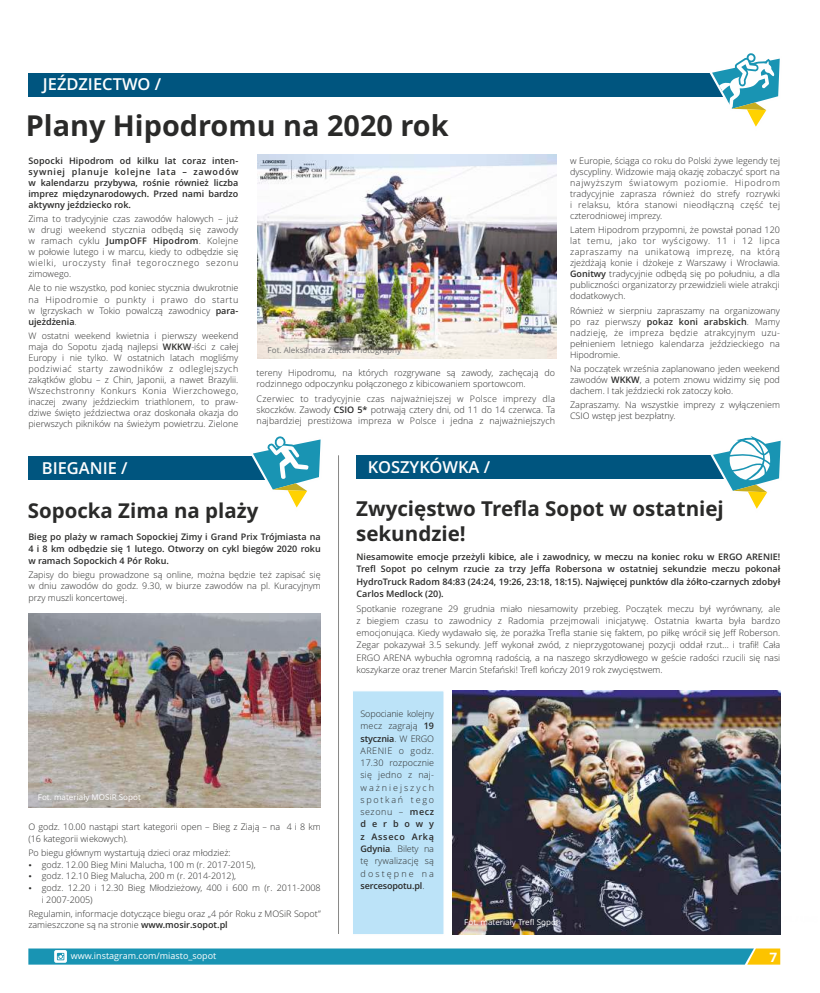
<style>
.page{position:relative;width:820px;height:993px;background:#fff}
.page>*{position:absolute;margin:0;border:0;box-sizing:border-box;transform-origin:0 0}
.t1{font:700 28.8px "Open Sans";color:#2a2a29}
.t2{font:700 20.6px/24.4px "Open Sans";color:#2a2a29}
.t3{font:700 20.4px "Open Sans";color:#2a2a29}
.t4{font:600 16.5px "Open Sans";color:#fefefe}
.t5{font:700 13px "Open Sans";color:#fefefe;scale:1.04 1}
.t6{font:300 9px/11px "Open Sans";color:#2a2a29;text-align:justify}
.t7{font:600 9px/11px "Open Sans";color:#2a2a29;text-align:justify}
.t8{font:9px "Open Sans";color:#fefefe}
.t9{font:8px "Open Sans";color:#fefefe}
.t10{font:8px "Open Sans";color:#717171}
.s1{font-weight:600}
</style>
<div class="page">
<div style="left:353px;top:691px;width:91px;height:243px;background:#bce3f8"></div>
<svg style="left:28px;top:948px;width:752px;height:16px;background:#2b9aaf"></svg>
<div style="left:356px;top:455px;width:411px;height:24px;background:#00557f"></div>
<svg style="left:710px;top:436px;width:71px;height:73px"></svg>
<div style="left:28px;top:73px;width:743px;height:23px;background:#00557f"></div>
<svg style="left:708px;top:53px;width:72px;height:74px"></svg>
<img style="left:257px;top:154px;width:299px;height:204px">
<img style="left:453px;top:690px;width:327px;height:244px">
<hr style="left:338px;top:455px;width:1px;height:478px;background:#888887">
<div style="left:28px;top:456px;width:282px;height:24px;background:#00557f"></div>
<svg style="left:251px;top:436px;width:70px;height:72px"></svg>
<img style="left:28px;top:613px;width:292px;height:193px">
<h3 class="t4" style="left:43px;top:77px;width:120px">JEŹDZIECTWO /</h3>
<h1 class="t1" style="left:26px;top:114px;width:424px">Plany Hipodromu na 2020 rok</h1>
<p class="t7" style="left:28px;top:156px;width:211px">Sopocki Hipodrom od kilku lat coraz inten&shy;sywniej planuje kolejne lata – zawodów w kalendarzu przybywa, rośnie również liczba imprez międzynarodowych. Przed nami bardzo aktywny jeździecko rok.</p>
<p class="t6" style="left:28px;top:214px;width:211px">Zima to tradycyjnie czas zawodów halowych – już w drugi weekend stycznia odbędą się zawody w ramach cyklu <span class="s1">JumpOFF Hipodrom</span>. Kolejne w połowie lutego i w marcu, kiedy to odbędzie się wielki, uroczysty finał tegorocznego sezonu zimowego.</p>
<p class="t6" style="left:28px;top:283px;width:211px">Ale to nie wszystko, pod koniec stycznia dwukrotnie na Hipodromie o punkty i prawo do startu w Igrzyskach w Tokio powalczą zawodnicy <span class="s1">para&shy;ujeżdżenia</span>.</p>
<p class="t6" style="left:28px;top:331px;width:211px">W ostatni weekend kwietnia i pierwszy weekend maja do Sopotu zjadą najlepsi <span class="s1">WKKW</span>-iści z całej Europy i nie tylko. W ostatnich latach mogliśmy podziwiać starty zawodników z odleglejszych zakątków globu – z Chin, Japonii, a nawet Brazylii.<br>Wszechstronny Konkurs Konia Wierzchowego, inaczej zwany jeździeckim triathlonem, to praw&shy;dziwe święto jeździectwa oraz doskonała okazja do pierwszych pikników na świeżym powietrzu. Zielone</p>
<p class="t10" style="left:267px;top:346px;width:135px">Fot. Aleksandra Ziętak Photography</p>
<p class="t6" style="left:256px;top:368px;width:300px">tereny Hipodromu, na których rozgrywane są zawody, zachęcają do rodzinnego odpoczynku połączonego z kibicowaniem sportowcom.</p>
<p class="t6" style="left:256px;top:393px;width:300px">Czerwiec to tradycyjnie czas najważniejszej w Polsce imprezy dla skoczków. Zawody <span class="s1">CSIO 5*</span> potrwają cztery dni, od 11 do 14 czerwca. Ta najbardziej prestiżowa impreza w Polsce i jedna z najważniejszych</p>
<p class="t6" style="left:570px;top:156px;width:211px">w Europie, ściąga co roku do Polski żywe legendy tej dyscypliny. Widzowie mają okazję zobaczyć sport na najwyższym światowym poziomie. Hipodrom tradycyjnie zaprasza również do strefy rozrywki i relaksu, która stanowi nieodłączną część tej czterodniowej imprezy.</p>
<p class="t6" style="left:570px;top:225px;width:211px">Latem Hipodrom przypomni, że powstał ponad 120 lat temu, jako tor wyścigowy. 11 i 12 lipca zapraszamy na unikatową imprezę, na którą zjeżdżają konie i dżokeje z Warszawy i Wrocławia.<br><span class="s1">Gonitwy</span> tradycyjnie odbędą się po południu, a dla publiczności organizatorzy przewidzieli wiele atrakcji dodatkowych.</p>
<p class="t6" style="left:570px;top:305px;width:211px">Również w sierpniu zapraszamy na organizowany po raz pierwszy <span class="s1">pokaz koni arabskich</span>. Mamy nadzieję, że impreza będzie atrakcyjnym uzu&shy;pełnieniem letniego kalendarza jeździeckiego na Hipodromie.</p>
<p class="t6" style="left:570px;top:364px;width:211px">Na początek września zaplanowano jeden weekend zawodów <span class="s1">WKKW</span>, a potem znowu widzimy się pod dachem. I tak jeździecki rok zatoczy koło.</p>
<p class="t6" style="left:569px;top:400px;width:211px">Zapraszamy. Na wszystkie imprezy z wyłączeniem<br>CSIO wstęp jest bezpłatny.</p>
<h3 class="t4" style="left:42px;top:460px;width:87px">BIEGANIE /</h3>
<h3 class="t3" style="left:28px;top:502px;width:232px">Sopocka Zima na plaży</h3>
<p class="t7" style="left:28px;top:532px;width:294px;line-height:11.6px">Bieg po plaży w ramach Sopockiej Zimy i Grand Prix Trójmiasta na 4 i 8 km odbędzie się 1 lutego. Otworzy on cykl biegów 2020 roku w ramach Sopockich 4 Pór Roku.</p>
<p class="t6" style="left:28px;top:569px;width:294px;line-height:11.6px">Zapisy do biegu prowadzone są online, można będzie też zapisać się w dniu zawodów do godz. 9.30, w biurze zawodów na pl. Kuracyjnym przy muszli koncertowej.</p>
<p class="t9" style="left:38px;top:793px;width:104px">Fot. materiały MOSiR Sopot</p>
<p class="t6" style="left:28px;top:821px;width:294px;line-height:11.6px">O godz. 10.00 nastąpi start kategorii open – Bieg z Ziają – na 4 i 8 km (16 kategorii wiekowych).</p>
<p class="t6" style="left:42px;top:847px;width:280px;line-height:11.6px;text-align:left;text-indent:-13px">Po biegu głównym wystartują dzieci oraz młodzież:<br>godz. 12.00 Bieg Mini Malucha, 100 m (r. 2017-2015),<br>godz. 12.10 Bieg Malucha, 200 m (r. 2014-2012),<br>godz. 12.20 i 12.30 Bieg Młodzieżowy, 400 i 600 m (r. 2011-2008 i 2007-2005)</p>
<p class="t6" style="left:28px;top:908px;width:294px;line-height:11.6px">Regulamin, informacje dotyczące biegu oraz „4 pór Roku z MOSiR Sopot” zamieszczone są na stronie <span class="s1">www.mosir.sopot.pl</span></p>
<h3 class="t4" style="left:368px;top:460px;width:124px">KOSZYKÓWKA /</h3>
<h2 class="t2" style="left:356px;top:498px;width:369px">Zwycięstwo Trefla Sopot w ostatniej sekundzie!</h2>
<p class="t7" style="left:356px;top:551px;width:425px;line-height:12.3px">Niesamowite emocje przeżyli kibice, ale i zawodnicy, w meczu na koniec roku w ERGO ARENIE!<br>Trefl Sopot po celnym rzucie za trzy Jeffa Robersona w ostatniej sekundzie meczu pokonał HydroTruck Radom 84:83 (24:24, 19:26, 23:18, 18:15). Najwięcej punktów dla żółto-czarnych zdobył Carlos Medlock (20).</p>
<p class="t6" style="left:356px;top:602px;width:425px;line-height:12.3px">Spotkanie rozegrane 29 grudnia miało niesamowity przebieg. Początek meczu był wyrównany, ale z biegiem czasu to zawodnicy z Radomia przejmowali inicjatywę. Ostatnia kwarta była bardzo emocjonująca. Kiedy wydawało się, że porażka Trefla stanie się faktem, po piłkę wrócił się Jeff Roberson.<br>Zegar pokazywał 3.5 sekundy. Jeff wykonał zwód, z nieprzygotowanej pozycji oddał rzut… i trafił! Cała ERGO ARENA wybuchła ogromną radością, a na naszego skrzydłowego w geście radości rzucili się nasi koszykarze oraz trener Marcin Stefański! Trefl kończy 2019 rok zwycięstwem.</p>
<p class="t6" style="left:360px;top:708px;width:75px;line-height:12.3px">Sopocianie kolejny mecz zagrają <span class="s1">19 stycznia</span>. W ERGO ARENIE o godz.<br>17.30 rozpocznie się jedno z naj&shy;ważniejszych spotkań tego sezonu – <span class="s1">mecz derbowy z Asseco Arką Gdynia</span>. Bilety na tę rywalizację są dostępne na <span class="s1">sercesopotu.pl</span>.</p>
<p class="t9" style="left:464px;top:918px;width:96px">Fot. materiały Trefl Sopot</p>
<p class="t8" style="left:71px;top:951px;width:147px">www.instagram.com/miasto_sopot</p>
<h3 class="t5" style="left:769px;top:951px;width:9px">7</h3>
</div>
